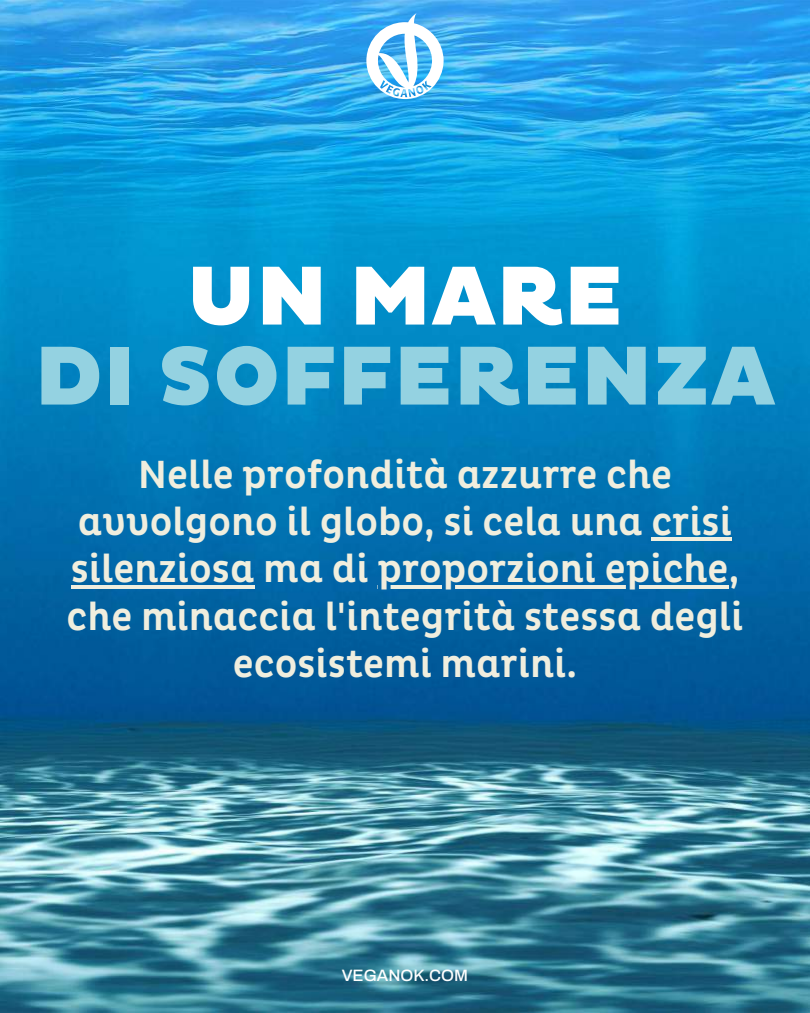
<style>
.page{position:relative;width:810px;height:1013px;background:#fff}
.page>*{position:absolute;margin:0;border:0;box-sizing:border-box;transform-origin:0 0}
.t1{font:900 85px "Pluto";color:#94d2e1}
.t2{font:900 85px "Pluto";color:#fff}
.t3{font:500 40px/47.2px "Pluto Cond";color:#f0eede;text-align:center}
.t4{font:500 16.5px "Archivo";color:#fff}
</style>
<div class="page">
<img style="left:0;top:0;width:810px;height:1012px">
<hr style="left:651px;top:537px;width:81px;height:4px;background:#f0eede">
<svg style="left:71px;top:584px;width:184px;height:4px"></svg>
<svg style="left:377px;top:584px;width:352px;height:4px"></svg>
<svg style="left:366px;top:13px;width:78px;height:86px"></svg>
<h1 class="t2" style="left:187px;top:246px;width:438px">UN MARE</h1>
<h1 class="t1" style="left:34px;top:326px;width:743px">DI SOFFERENZA</h1>
<p class="t3" style="left:66px;top:452px;width:679px">Nelle profondità azzurre che avvolgono il globo, si cela una crisi silenziosa ma di proporzioni epiche, che minaccia l'integrità stessa degli ecosistemi marini.</p>
<p class="t4" style="left:342px;top:966px;width:128px">VEGANOK.COM</p>
</div>
